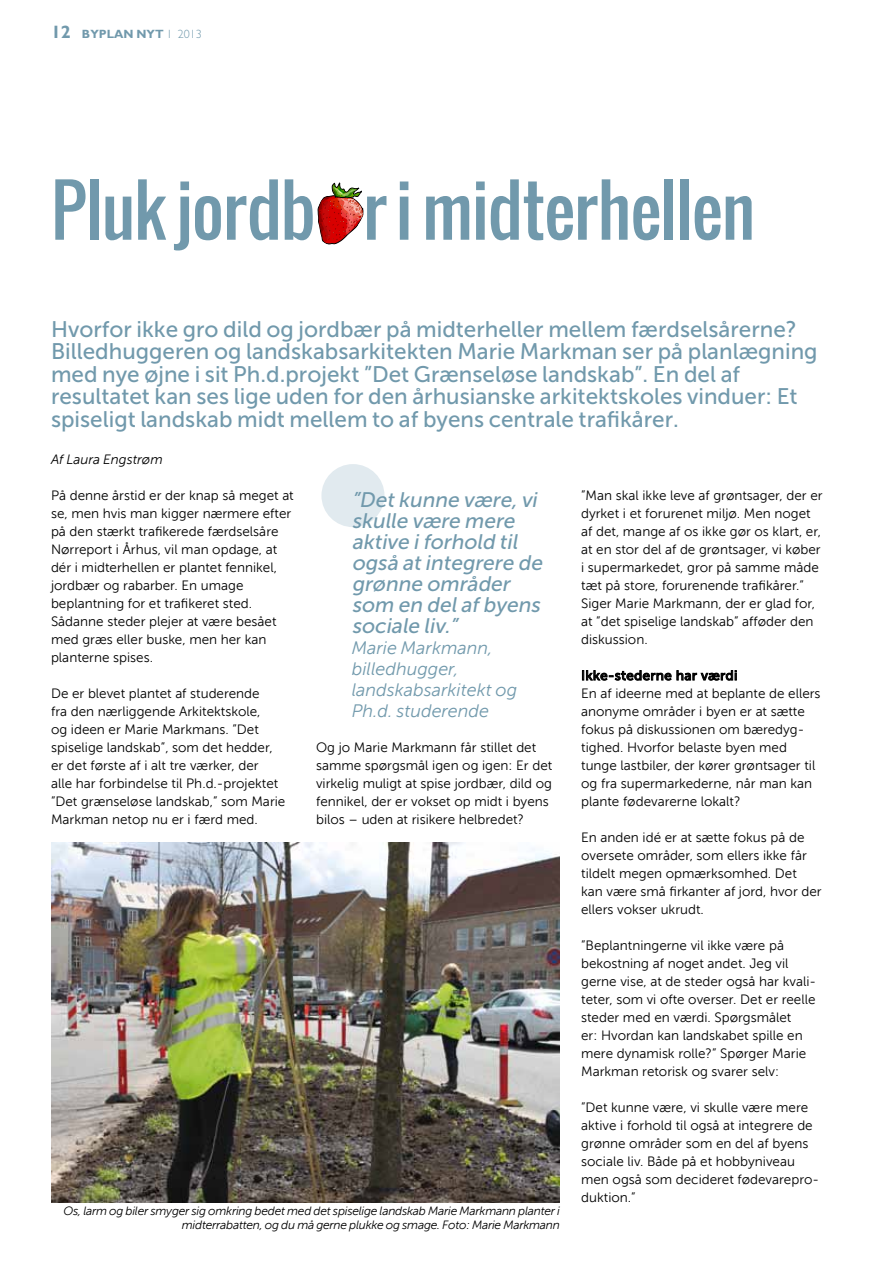
<style>
.page{position:relative;width:893px;height:1263px;background:#fff}
.page>*{position:absolute;margin:0;border:0;box-sizing:border-box;transform-origin:0 0}
.t1{font:69px "Oswald";letter-spacing:-.01em;color:#7199ac}
.t2{font:22.5px/22.5px "Museo Sans 500";color:#7199ac}
.t3{font:italic 21px/21px "Museo Sans 500";color:#7199ac}
.t4{font:italic 18px/21px "Museo Sans 300";color:#7199ac}
.t5{font:13.5px/18px "Museo Sans 300";color:#000}
.t6{font:13.5px "Museo Sans 500";letter-spacing:.025em;color:#000}
.t7{font:italic 13.5px "Museo Sans 300";color:#000}
.t8{font:italic 12px/13.5px "Museo Sans 300";letter-spacing:-.02em;color:#000;text-align:right}
.t9{font:700 12px "Gill Sans Std";color:#7199ac}
.s1{font-size:18px}
.s2{font-weight:300}
</style>
<div class="page">
<svg style="left:582px;top:670px;width:154px;height:11px"></svg>
<img style="left:51px;top:842px;width:509px;height:360px">
<div style="left:321px;top:464px;width:63px;height:63px;background:#e1eaef;border-radius:50%"></div>
<svg style="left:317px;top:182px;width:47px;height:62px"></svg>
<p class="t9" style="left:51px;top:27px;width:152px"><span class="s1">12</span> BYPLAN NYT <span class="s2">1 2013</span></p>
<h1 class="t1" style="left:51px;top:158px;width:706px">Pluk jordb r i midterhellen</h1>
<p class="t2" style="left:51px;top:318px;width:768px">Hvorfor ikke gro dild og jordbær på midterheller mellem færdselsårerne?<br>Billedhuggeren og landskabsarkitekten Marie Markman ser på planlægning med nye øjne i sit Ph.d.projekt ”Det Grænseløse landskab”. En del af resultatet kan ses lige uden for den århusianske arkitektskoles vinduer: Et spiseligt landskab midt mellem to af byens centrale trafikårer.</p>
<p class="t7" style="left:51px;top:452px;width:113px">Af Laura Engstrøm</p>
<p class="t5" style="left:51px;top:486px;width:244px">På denne årstid er der knap så meget at se, men hvis man kigger nærmere efter på den stærkt trafikerede færdselsåre Nørreport i Århus, vil man opdage, at dér i midterhellen er plantet fennikel, jordbær og rabarber. En umage beplantning for et trafikeret sted.<br>Sådanne steder plejer at være besået med græs eller buske, men her kan planterne spises.</p>
<p class="t5" style="left:51px;top:684px;width:236px">De er blevet plantet af studerende<br>fra den nærliggende Arkitektskole,<br>og ideen er Marie Markmans. ”Det spiselige landskab”, som det hedder, er det første af i alt tre værker, der<br>alle har forbindelse til Ph.d.-projektet ”Det grænseløse landskab,” som Marie Markman netop nu er i færd med.</p>
<h3 class="t3" style="left:352px;top:489px;width:196px">”Detkunne være,vi skulle være mere aktive iforhold til også atintegrere de grønne områder som en delafbyens sociale liv.”</h3>
<h3 class="t4" style="left:352px;top:638px;width:167px">Marie Markmann, billedhugger, landskabsarkitekt og<br>Ph.d. studerende</h3>
<p class="t5" style="left:316px;top:738px;width:238px">Og jo Marie Markmann får stillet det samme spørgsmål igen og igen: Er det virkelig muligt at spise jordbær, dild og fennikel, der er vokset op midt i byens bilos – uden at risikere helbredet?</p>
<p class="t8" style="left:64px;top:1204px;width:498px">Os, larm og biler smyger sig omkring bedet med det spiselige landskab Marie Markmann planter i midterrabatten, og du må gerne plukke og smage. Foto: Marie Markmann</p>
<p class="t5" style="left:581px;top:486px;width:243px">”Man skal ikke leve af grøntsager, der er dyrket i et forurenet miljø. Men noget af det, mange af os ikke gør os klart, er, at en stor del af de grøntsager, vi køber i supermarkedet, gror på samme måde tæt på store, forurenende trafikårer.” Siger Marie Markmann, der er glad for, at ”det spiselige landskab” afføder den diskussion.</p>
<p class="t6" style="left:581px;top:668px;width:158px">Ikke-stederne har værdi</p>
<p class="t5" style="left:581px;top:684px;width:241px">En af ideerne med at beplante de ellers anonyme områder i byen er at sætte fokus på diskussionen om bæredyg&shy;tighed. Hvorfor belaste byen med tunge lastbiler, der kører grøntsager til og fra supermarkederne, når man kan plante fødevarerne lokalt?</p>
<p class="t5" style="left:581px;top:828px;width:242px">En anden idé er at sætte fokus på de oversete områder, som ellers ikke får tildelt megen opmærksomhed. Det kan være små firkanter af jord, hvor der ellers vokser ukrudt.</p>
<p class="t5" style="left:581px;top:936px;width:236px">”Beplantningerne vil ikke være på bekostning af noget andet. Jeg vil gerne vise, at de steder også har kvali&shy;teter, som vi ofte overser. Det er reelle steder med en værdi. Spørgsmålet<br>er: Hvordan kan landskabet spille en mere dynamisk rolle?” Spørger Marie Markman retorisk og svarer selv:</p>
<p class="t5" style="left:581px;top:1098px;width:239px">”Det kunne være, vi skulle være mere aktive i forhold til også at integrere de grønne områder som en del af byens sociale liv. Både på et hobbyniveau men også som decideret fødevarepro&shy;duktion.”</p>
</div>
